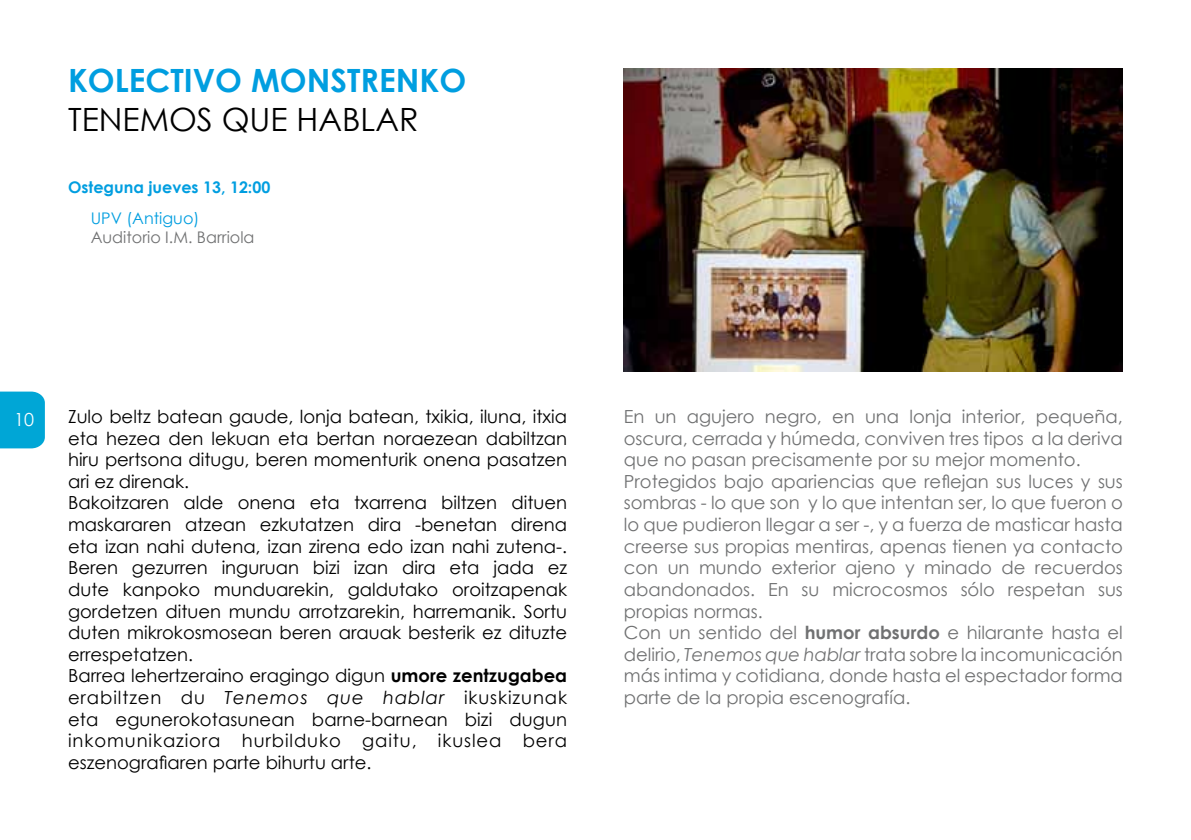
<style>
.page{position:relative;width:1191px;height:840px;background:#fff}
.page>*{position:absolute;margin:0;border:0;box-sizing:border-box;transform-origin:0 0}
.t1{font:700 32px "Century Gothic";color:#009ee0}
.t2{font:32px "Century Gothic";color:#000}
.t3{font:18px/21.6px "Century Gothic";color:#000}
.t4{font:18px/21.6px "Century Gothic";color:#707172}
.t5{font:18px "Century Gothic";color:#fff}
.t6{font:700 16px "Century Gothic";color:#009ee0}
.t7{font:16px "Century Gothic";color:#707172}
.t8{font:16px "Century Gothic";color:#009ee0}
.s1{font-weight:700}
.s2{font-style:italic}
</style>
<div class="page">
<div style="left:0;top:391px;width:45px;height:57px;background:#00a6d6"></div>
<img style="left:624px;top:68px;width:499px;height:303px">
<h1 class="t1" style="left:68px;top:56px;width:400px">KOLECTIVO MONSTRENKO</h1>
<h1 class="t2" style="left:68px;top:97px;width:352px">TENEMOS QUE HABLAR</h1>
<p class="t6" style="left:68px;top:175px;width:204px">Osteguna jueves 13, 12:00</p>
<p class="t8" style="left:91px;top:206px;width:110px">UPV (Antiguo)</p>
<p class="t7" style="left:91px;top:226px;width:165px">Auditorio I.M. Barriola</p>
<p class="t5" style="left:14px;top:407px;width:21px">10</p>
<p class="t3" style="left:68px;top:405px;width:500px">Zulo beltz batean gaude, lonja batean, txikia, iluna, itxia eta hezea den lekuan eta bertan noraezean dabiltzan hiru pertsona ditugu, beren momenturik onena pasatzen ari ez direnak.<br>Bakoitzaren alde onena eta txarrena biltzen dituen maskararen atzean ezkutatzen dira -benetan direna eta izan nahi dutena, izan zirena edo izan nahi zutena-.<br>Beren gezurren inguruan bizi izan dira eta jada ez dute kanpoko munduarekin, galdutako oroitzapenak gordetzen dituen mundu arrotzarekin, harremanik. Sortu duten mikrokosmosean beren arauak besterik ez dituzte errespetatzen.<br>Barrea lehertzeraino eragingo digun <span class="s1">umore zentzugabea </span>erabiltzen du <span class="s2">Tenemos que hablar</span> ikuskizunak eta egunerokotasunean barne-barnean bizi dugun inkomunikaziora hurbilduko gaitu, ikuslea bera eszenografiaren parte bihurtu arte.</p>
<p class="t4" style="left:624px;top:405px;width:500px">En un agujero negro, en una lonja interior, pequeña, oscura, cerrada y húmeda, conviven tres tipos a la deriva que no pasan precisamente por su mejor momento.<br>Protegidos bajo apariencias que reflejan sus luces y sus sombras - lo que son y lo que intentan ser, lo que fueron o lo que pudieron llegar a ser -, y a fuerza de masticar hasta creerse sus propias mentiras, apenas tienen ya contacto con un mundo exterior ajeno y minado de recuerdos abandonados. En su microcosmos sólo respetan sus propias normas.<br>Con un sentido del <span class="s1">humor absurdo</span> e hilarante hasta el delirio, <span class="s2">Tenemos que hablar</span> trata sobre la incomunicación más intima y cotidiana, donde hasta el espectador forma parte de la propia escenografía.</p>
</div>
